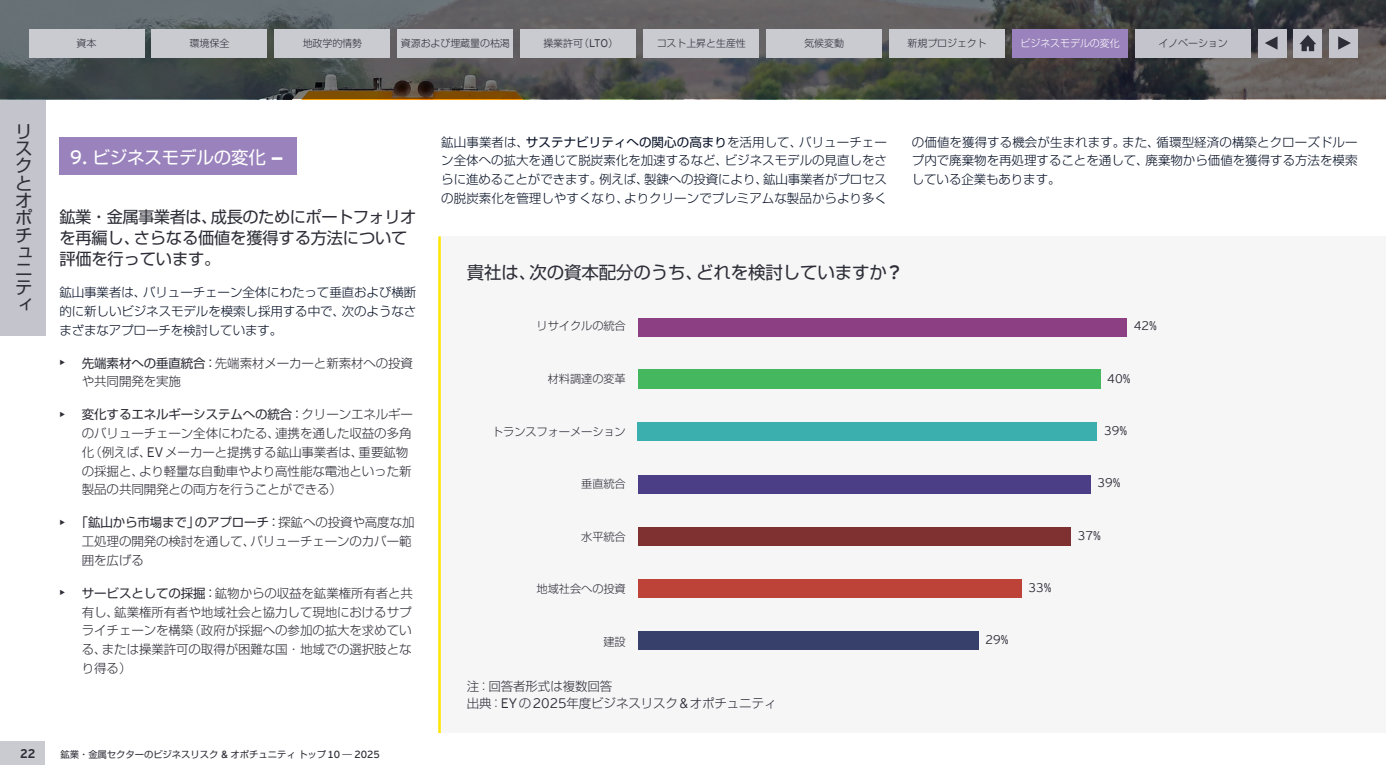
<style>
.page{position:relative;width:1386px;height:780px;background:#fff}
.page>*{position:absolute;margin:0;border:0;box-sizing:border-box;transform-origin:0 0}
.t1{font:17.5px/17.4px "Shin Go Pro";letter-spacing:-.01em;color:#2e2e38}
.t2{font:17.5px "Shin Go Pro";letter-spacing:-.01em;color:#fff}
.t3{font:16.25px/21.2px "Shin Go Pro";letter-spacing:-.01em;color:#2e2e38}
.t4{font:300 12.5px/18.8px "Shin Go Pro";letter-spacing:-.01em;color:#2e2e38}
.t5{font:300 12.5px/18.8px "Shin Go Pro";letter-spacing:-.005em;color:#081227;text-align:justify}
.t6{font:300 12.5px/17.5px "Shin Go Pro";letter-spacing:-.01em;color:#2d2d38}
.t7{font:300 12.5px "EY Interstate";letter-spacing:-.015em;color:#2e2e38}
.t8{font:700 12.5px "EY Interstate";color:#2e2e38}
.t9{font:300 11.25px "Shin Go Pro";letter-spacing:-.01em;color:#2e2e38}
.t10{font:300 10px "Shin Go Pro";letter-spacing:-.01em;color:#2e2e38}
.t11{font:300 10px "Shin Go Pro";letter-spacing:-.01em;color:#fff}
.t12{font:9.38px "Shin Go Pro";letter-spacing:-.01em;color:#2e2e38}
.s1{font-family:"EY Interstate";font-size:11px}
.s2{font-family:"EY Interstate";font-size:19.25px}
.s3{font-family:"EY Interstate";font-weight:700;font-size:20.62px}
.s4{font-family:"EY Interstate";font-weight:400}
.s5{font-weight:400}
.s6{font-family:"EY Interstate";font-size:13.75px}
.s7{font-family:"EY Interstate";font-size:10.25px}
</style>
<div class="page">
<div style="left:0;top:741px;width:45px;height:24px;background:#cacad1"></div>
<svg style="left:0;top:0;width:1385px;height:99px;background:#505251"></svg>
<div style="left:438px;top:236px;width:947px;height:497px;background:#f6f6f7"></div>
<hr style="left:438px;top:236px;width:3px;height:497px;background:#ffe600">
<div style="left:638px;top:317px;width:488px;height:19px;background:#8c4083"></div>
<div style="left:638px;top:370px;width:462px;height:19px;background:#44b75f"></div>
<div style="left:638px;top:422px;width:459px;height:19px;background:#3aafad"></div>
<div style="left:638px;top:474px;width:452px;height:19px;background:#4c3d87"></div>
<div style="left:638px;top:527px;width:432px;height:18px;background:#7f3030"></div>
<div style="left:638px;top:579px;width:383px;height:19px;background:#bd4339"></div>
<div style="left:638px;top:631px;width:340px;height:19px;background:#36406a"></div>
<div style="left:1258px;top:29px;width:28px;height:28px;background:#c4c4cd"></div>
<svg style="left:1265px;top:36px;width:12px;height:14px"></svg>
<div style="left:1329px;top:29px;width:28px;height:28px;background:#c4c4cd"></div>
<svg style="left:1338px;top:36px;width:12px;height:14px"></svg>
<div style="left:1293px;top:29px;width:29px;height:28px;background:#c4c4cd"></div>
<svg style="left:1299px;top:35px;width:17px;height:16px"></svg>
<div style="left:59px;top:137px;width:238px;height:38px;background:#9a82bc"></div>
<div style="left:0;top:100px;width:45px;height:235px;background:#c4c4cd"></div>
<div style="left:29px;top:29px;width:115px;height:28px;background:#cacad1"></div>
<div style="left:520px;top:29px;width:116px;height:28px;background:#cacad1"></div>
<div style="left:152px;top:29px;width:115px;height:28px;background:#cacad1"></div>
<div style="left:643px;top:29px;width:116px;height:28px;background:#cacad1"></div>
<div style="left:274px;top:29px;width:116px;height:28px;background:#cacad1"></div>
<div style="left:766px;top:29px;width:116px;height:28px;background:#cacad1"></div>
<div style="left:889px;top:29px;width:116px;height:28px;background:#cacad1"></div>
<div style="left:1012px;top:29px;width:116px;height:28px;background:#9a82bc"></div>
<div style="left:1135px;top:29px;width:115px;height:28px;background:#c4c4cd"></div>
<div style="left:397px;top:29px;width:116px;height:28px;background:#cacad1"></div>
<p class="t10" style="left:77px;top:34px;width:21px">資本</p>
<p class="t10" style="left:190px;top:34px;width:41px">環境保全</p>
<p class="t10" style="left:303px;top:34px;width:61px">地政学的情勢</p>
<p class="t10" style="left:401px;top:35px;width:110px">資源および埋蔵量の枯渇</p>
<p class="t10" style="left:543px;top:34px;width:76px">操業許可（<span class="s1">LTO</span>）</p>
<p class="t10" style="left:656px;top:35px;width:91px">コスト上昇と生産性</p>
<p class="t10" style="left:804px;top:35px;width:41px">気候変動</p>
<p class="t10" style="left:907px;top:35px;width:81px">新規プロジェクト</p>
<p class="t11" style="left:1020px;top:35px;width:101px">ビジネスモデルの変化</p>
<p class="t10" style="left:1158px;top:35px;width:71px">イノベーション</p>
<h1 class="t1" style="left:15px;top:120px;width:19px">リスクとオポチュニティ</h1>
<h1 class="t2" style="left:70px;top:143px;width:215px"><span class="s2">9.</span> ビジネスモデルの変化 <span class="s3">—</span></h1>
<h2 class="t3" style="left:59px;top:204px;width:358px">鉱業・金属事業者は、成長のためにポートフォリオを再編し、さらなる価値を獲得する方法について評価を行っています。</h2>
<p class="t5" style="left:59px;top:281px;width:358px">鉱山事業者は、バリューチェーン全体にわたって垂直および横断的に新しいビジネスモデルを模索し採用する中で、次のようなさまざまなアプローチを検討しています。</p>
<p class="t4" style="left:82px;top:352px;width:333px;text-indent:-22px"><span class="s4">•</span> <span class="s5">先端素材への垂直統合：</span>先端素材メーカーと新素材への投資や共同開発を実施</p>
<p class="t4" style="left:82px;top:403px;width:333px;text-indent:-22px"><span class="s4">•</span> <span class="s5">変化するエネルギーシステムへの統合：</span>クリーンエネルギーのバリューチェーン全体にわたる、連携を通した収益の多角化（例えば、<span class="s6">EV</span>メーカーと提携する鉱山事業者は、重要鉱物の採掘と、より軽量な自動車やより高性能な電池といった新製品の共同開発との両方を行うことができる）</p>
<p class="t4" style="left:82px;top:511px;width:334px;text-indent:-22px"><span class="s4">•</span> <span class="s5">「鉱山から市場まで」のアプローチ：</span>探鉱への投資や高度な加工処理の開発の検討を通して、バリューチェーンのカバー範囲を広げる</p>
<p class="t4" style="left:82px;top:582px;width:333px;text-indent:-22px"><span class="s4">•</span> <span class="s5">サービスとしての採掘：</span>鉱物からの収益を鉱業権所有者と共有し、鉱業権所有者や地域社会と協力して現地におけるサプライチェーンを構築（政府が採掘への参加の拡大を求めている、または操業許可の取得が困難な国・地域での選択肢となり得る）</p>
<p class="t5" style="left:441px;top:131px;width:447px">鉱山事業者は、<span class="s5">サステナビリティへの関心の高まり</span>を活用して、バリューチェーン全体への拡大を通じて脱炭素化を加速するなど、ビジネスモデルの見直しをさらに進めることができます。例えば、製錬への投資により、鉱山事業者がプロセスの脱炭素化を管理しやすくなり、よりクリーンでプレミアムな製品からより多く</p>
<p class="t5" style="left:912px;top:131px;width:447px">の価値を獲得する機会が生まれます。また、循環型経済の構築とクローズドループ内で廃棄物を再処理することを通して、廃棄物から価値を獲得する方法を模索している企業もあります。</p>
<h1 class="t1" style="left:467px;top:261px;width:435px">貴社は、次の資本配分のうち、どれを検討していますか<span class="s2">?</span></h1>
<p class="t9" style="left:536px;top:317px;width:91px">リサイクルの統合</p>
<p class="t7" style="left:1133px;top:317px;width:25px">42%</p>
<p class="t9" style="left:548px;top:369px;width:80px">材料調達の変革</p>
<p class="t7" style="left:1107px;top:369px;width:25px">40%</p>
<p class="t9" style="left:492px;top:422px;width:135px">トランスフォーメーション</p>
<p class="t7" style="left:1104px;top:421px;width:25px">39%</p>
<p class="t9" style="left:581px;top:474px;width:46px">垂直統合</p>
<p class="t7" style="left:1097px;top:474px;width:25px">39%</p>
<p class="t9" style="left:581px;top:527px;width:46px">水平統合</p>
<p class="t7" style="left:1078px;top:526px;width:24px">37%</p>
<p class="t9" style="left:536px;top:579px;width:91px">地域社会への投資</p>
<p class="t7" style="left:1028px;top:578px;width:24px">33%</p>
<p class="t9" style="left:603px;top:632px;width:24px">建設</p>
<p class="t7" style="left:985px;top:630px;width:25px">29%</p>
<p class="t6" style="left:467px;top:675px;width:311px">注：回答者形式は複数回答<br>出典：<span class="s6">EY</span>の<span class="s6">2025</span>年度ビジネスリスク<span class="s6">&amp;</span>オポチュニティ</p>
<p class="t8" style="left:20px;top:744px;width:17px">22</p>
<p class="t12" style="left:60px;top:746px;width:321px">鉱業・金属セクターのビジネスリスク <span class="s7">&amp;</span> オポチュニティトップ<span class="s7">10</span> ― <span class="s7">2025</span></p>
</div>
